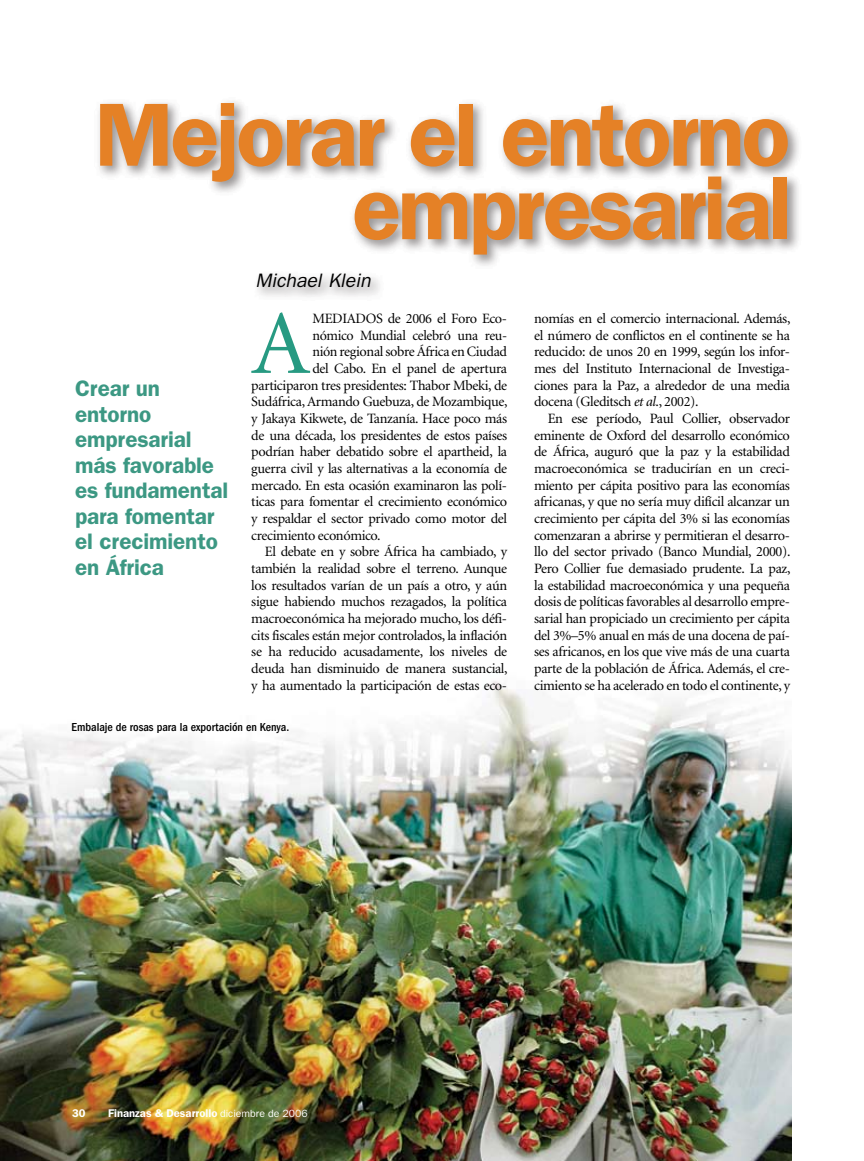
<style>
.page{position:relative;width:864px;height:1161px;background:#fff}
.page>*{position:absolute;margin:0;border:0;box-sizing:border-box;transform-origin:0 0}
.t1{font:91.2px "Minion";color:#279a82}
.t2{font:600 90px/73.5px "Franklin Gothic";letter-spacing:-.035em;color:#e58126;text-align:right}
.t3{font:600 22.5px/25.5px "Franklin Gothic";letter-spacing:-.005em;color:#3c9883}
.t4{font:italic 19.5px "Franklin Gothic";color:#000}
.t5{font:14.25px/16.6px "Minion";letter-spacing:-.025em;color:#000;text-align:justify}
.t6{font:500 condensed 12px "Franklin Gothic";color:#000}
.t7{font:600 11.25px "Franklin Gothic";color:#fff}
.s1{color:#e07e27}
.s2{font-style:italic}
.s3{font-weight:400;font-size:10.5px}
</style>
<div class="page">
<img style="left:0;top:681px;width:792px;height:480px">
<img style="left:98px;top:101px;width:701px;height:196px">
<h2 class="t2" style="left:94px;top:98px;width:699px">Mejorar el entorno empresa<span class="s1">r</span>ial</h2>
<h3 class="t4" style="left:255px;top:269px;width:117px">Michael Klein</h3>
<h3 class="t3" style="left:75px;top:376px;width:155px">Crear un entorno empresarial más favorable es fundamental para fomentar el crecimiento en África</h3>
<h1 class="t1" style="left:251px;top:299px;width:60px">A</h1>
<p class="t5" style="left:312px;top:311px;width:196px">MEDIADOS de 2006 el Foro Eco-</p>
<p class="t5" style="left:312px;top:327px;width:196px">nómico Mundial celebró una reu-</p>
<p class="t5" style="left:312px;top:344px;width:196px">nión regional sobre África en Ciudad</p>
<p class="t5" style="left:312px;top:361px;width:196px">del Cabo. En el panel de apertura</p>
<p class="t5" style="left:251px;top:377px;width:257px">participaron tres presidentes: Thabor Mbeki, de</p>
<p class="t5" style="left:251px;top:394px;width:258px">Sudáfrica, Armando Guebuza, de Mozambique,</p>
<p class="t5" style="left:251px;top:411px;width:257px">y Jakaya Kikwete, de Tanzanía. Hace poco más</p>
<p class="t5" style="left:251px;top:427px;width:257px">de una década, los presidentes de estos países</p>
<p class="t5" style="left:251px;top:444px;width:257px">podrían haber debatido sobre el apartheid, la</p>
<p class="t5" style="left:251px;top:461px;width:257px">guerra civil y las alternativas a la economía de</p>
<p class="t5" style="left:251px;top:477px;width:257px">mercado. En esta ocasión examinaron las polí-</p>
<p class="t5" style="left:251px;top:494px;width:257px">ticas para fomentar el crecimiento económico</p>
<p class="t5" style="left:251px;top:511px;width:257px">y respaldar el sector privado como motor del</p>
<p class="t5" style="left:251px;top:527px;width:131px">crecimiento económico.</p>
<p class="t5" style="left:265px;top:544px;width:244px">El debate en y sobre África ha cambiado, y</p>
<p class="t5" style="left:251px;top:561px;width:257px">también la realidad sobre el terreno. Aunque</p>
<p class="t5" style="left:251px;top:577px;width:257px">los resultados varían de un país a otro, y aún</p>
<p class="t5" style="left:251px;top:594px;width:257px">sigue habiendo muchos rezagados, la política</p>
<p class="t5" style="left:251px;top:611px;width:257px">macroeconómica ha mejorado mucho, los défi-</p>
<p class="t5" style="left:251px;top:627px;width:257px">cits fiscales están mejor controlados, la inflación</p>
<p class="t5" style="left:251px;top:644px;width:257px">se ha reducido acusadamente, los niveles de</p>
<p class="t5" style="left:251px;top:661px;width:258px">deuda han disminuido de manera sustancial,</p>
<p class="t5" style="left:251px;top:677px;width:257px">y ha aumentado la participación de estas eco-</p>
<p class="t6" style="left:72px;top:721px;width:219px">Embalaje de rosas para la exportación en Kenya.</p>
<p class="t5" style="left:534px;top:311px;width:258px">nomías en el comercio internacional. Además, el número de conflictos en el continente se ha reducido: de unos 20 en 1999, según los infor&shy;mes del Instituto Internacional de Investiga&shy;ciones para la Paz, a alrededor de una media docena (Gleditsch <span class="s2">et al</span>., 2002).</p>
<p class="t5" style="left:534px;top:411px;width:258px;text-indent:14px">En ese período, Paul Collier, observador eminente de Oxford del desarrollo económico de África, auguró que la paz y la estabilidad macroeconómica se traducirían en un creci&shy;miento per cápita positivo para las economías africanas, y que no sería muy difícil alcanzar un crecimiento per cápita del 3% si las economías comenzaran a abrirse y permitieran el desarro&shy;llo del sector privado (Banco Mundial, 2000).<br>Pero Collier fue demasiado prudente. La paz, la estabilidad macroeconómica y una pequeña dosis de políticas favorables al desarrollo empre&shy;sarial han propiciado un crecimiento per cápita del 3%–5% anual en más de una docena de paí&shy;ses africanos, en los que vive más de una cuarta parte de la población de África. Además, el cre&shy;cimiento se ha acelerado en todo el continente, y</p>
<p class="t7" style="left:72px;top:1106px;width:15px">30</p>
<p class="t7" style="left:108px;top:1106px;width:201px">Finanzas &amp; Desarrollo <span class="s3">diciembre de 2006</span></p>
</div>
